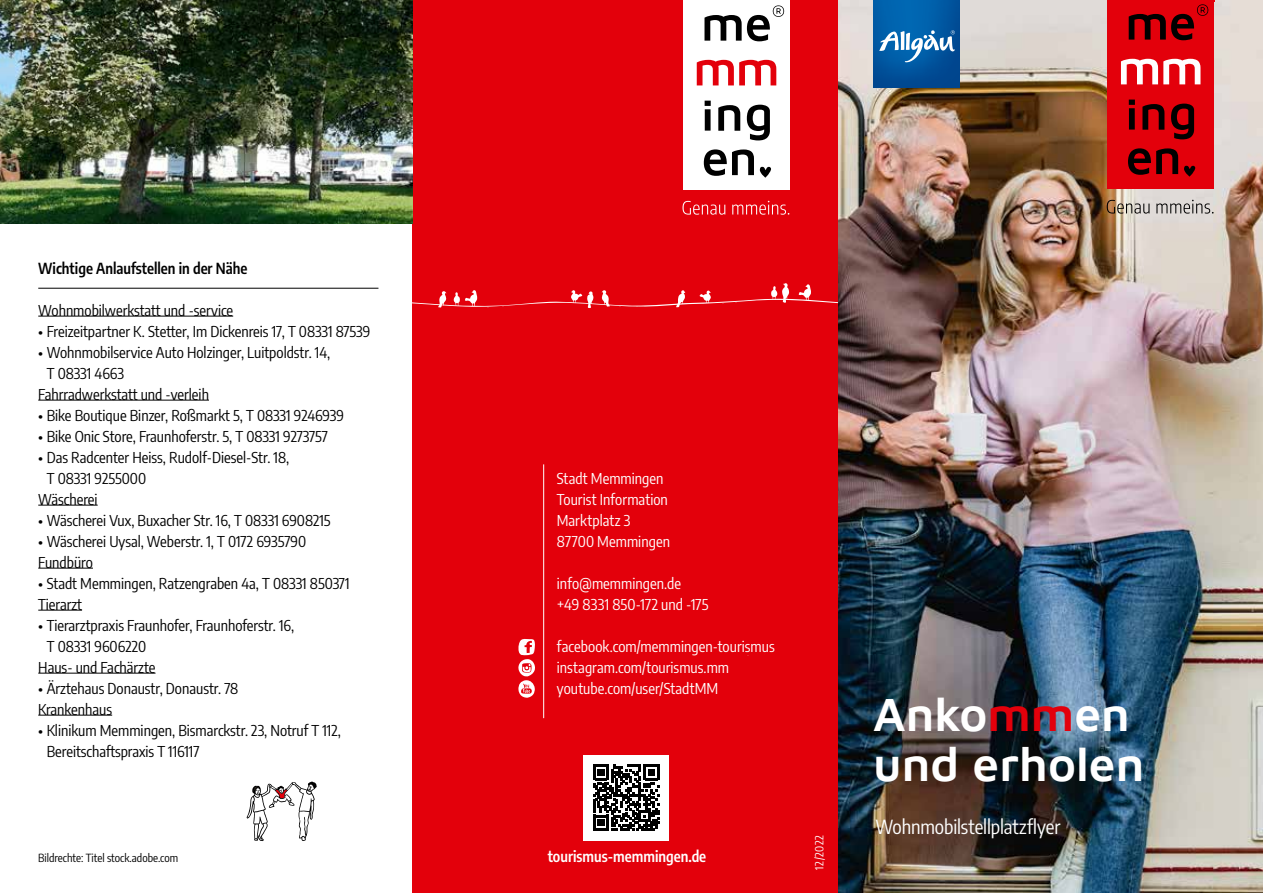
<style>
.page{position:relative;width:1263px;height:893px;background:#fff}
.page>*{position:absolute;margin:0;border:0;box-sizing:border-box;transform-origin:0 0}
.t1{font:600 48px/50.8px "Maven Pro";color:#fff}
.t2{font:19.5px "Encode Sans Condensed";letter-spacing:-.005em;color:#fff}
.t3{font:15px/21px "Encode Sans Condensed";color:#000}
.t4{font:15px/21px "Encode Sans Condensed";letter-spacing:.005em;color:#fff}
.t5{font:600 15px "Encode Sans Condensed";color:#000}
.t6{font:600 15px "Encode Sans Condensed";color:#fff}
.t7{font:11.25px "Encode Sans Condensed";color:#000}
.t8{font:11.25px "Encode Sans Condensed";letter-spacing:.05em;color:#fff}
.s1{color:#e3000b}
</style>
<div class="page">
<img style="left:838px;top:0;width:425px;height:893px">
<img style="left:874px;top:0;width:86px;height:87px">
<svg style="left:879px;top:30px;width:76px;height:32px"></svg>
<div style="left:412px;top:0;width:426px;height:893px;background:#e3000b"></div>
<svg style="left:412px;top:283px;width:426px;height:25px"></svg>
<hr style="left:543px;top:464px;width:1px;height:254px;background:#fff">
<div style="left:584px;top:755px;width:85px;height:85px;background:#fff"></div>
<svg style="left:593px;top:764px;width:66px;height:67px"></svg>
<svg style="left:518px;top:639px;width:17px;height:59px"></svg>
<svg style="left:682px;top:201px;width:43px;height:14px"></svg>
<svg style="left:732px;top:201px;width:57px;height:14px"></svg>
<div style="left:683px;top:0;width:107px;height:189px;background:#fff"></div>
<svg style="left:697px;top:60px;width:79px;height:25px"></svg>
<svg style="left:705px;top:101px;width:6px;height:30px"></svg>
<svg style="left:718px;top:105px;width:22px;height:26px"></svg>
<svg style="left:747px;top:105px;width:23px;height:35px"></svg>
<svg style="left:704px;top:149px;width:50px;height:27px"></svg>
<svg style="left:760px;top:167px;width:11px;height:11px"></svg>
<svg style="left:704px;top:5px;width:80px;height:36px"></svg>
<hr style="left:38px;top:316px;width:195px;height:1px;background:#000">
<hr style="left:38px;top:400px;width:171px;height:1px;background:#000">
<hr style="left:38px;top:505px;width:60px;height:1px;background:#000">
<hr style="left:38px;top:568px;width:55px;height:1px;background:#000">
<hr style="left:38px;top:610px;width:44px;height:1px;background:#000">
<hr style="left:38px;top:673px;width:118px;height:1px;background:#000">
<hr style="left:38px;top:715px;width:74px;height:1px;background:#000">
<hr style="left:38px;top:288px;width:340px;height:1px;background:#000">
<img style="left:0;top:0;width:412px;height:223px">
<svg style="left:246px;top:782px;width:71px;height:59px"></svg>
<svg style="left:1107px;top:200px;width:42px;height:14px"></svg>
<svg style="left:1156px;top:200px;width:57px;height:14px"></svg>
<div style="left:1107px;top:0;width:107px;height:188px;background:#e3000b"></div>
<svg style="left:1121px;top:59px;width:79px;height:25px"></svg>
<svg style="left:1129px;top:100px;width:6px;height:30px"></svg>
<svg style="left:1142px;top:104px;width:22px;height:26px"></svg>
<svg style="left:1171px;top:104px;width:23px;height:35px"></svg>
<svg style="left:1128px;top:148px;width:50px;height:27px"></svg>
<svg style="left:1184px;top:166px;width:11px;height:11px"></svg>
<svg style="left:1129px;top:4px;width:79px;height:36px"></svg>
<p class="t5" style="left:38px;top:257px;width:211px">Wichtige Anlaufstellen in der Nähe</p>
<p class="t3" style="left:38px;top:299px;width:196px">Wohnmobilwerkstatt und -service</p>
<p class="t3" style="left:38px;top:320px;width:334px">• Freizeitpartner K. Stetter, Im Dickenreis 17, T 08331 87539</p>
<p class="t3" style="left:38px;top:341px;width:294px">• Wohnmobilservice Auto Holzinger, Luitpoldstr. 14,</p>
<p class="t3" style="left:47px;top:362px;width:79px">T 08331 4663</p>
<p class="t3" style="left:38px;top:383px;width:172px">Fahrradwerkstatt und -verleih</p>
<p class="t3" style="left:38px;top:404px;width:307px">• Bike Boutique Binzer, Roßmarkt 5, T 08331 9246939</p>
<p class="t3" style="left:38px;top:425px;width:291px">• Bike Onic Store, Fraunhoferstr. 5, T 08331 9273757</p>
<p class="t3" style="left:38px;top:446px;width:252px">• Das Radcenter Heiss, Rudolf-Diesel-Str. 18,</p>
<p class="t3" style="left:47px;top:467px;width:101px">T 08331 9255000</p>
<p class="t3" style="left:38px;top:488px;width:61px">Wäscherei</p>
<p class="t3" style="left:38px;top:509px;width:294px">• Wäscherei Vux, Buxacher Str. 16, T 08331 6908215</p>
<p class="t3" style="left:38px;top:530px;width:269px">• Wäscherei Uysal, Weberstr. 1, T 0172 6935790<br>Fundbüro</p>
<p class="t3" style="left:38px;top:572px;width:313px">• Stadt Memmingen, Ratzengraben 4a, T 08331 850371<br>Tierarzt</p>
<p class="t3" style="left:38px;top:614px;width:257px">• Tierarztpraxis Fraunhofer, Fraunhoferstr. 16,</p>
<p class="t3" style="left:47px;top:635px;width:101px">T 08331 9606220</p>
<p class="t3" style="left:38px;top:656px;width:119px">Haus- und Fachärzte</p>
<p class="t3" style="left:38px;top:677px;width:202px">• Ärztehaus Donaustr, Donaustr. 78<br>Krankenhaus</p>
<p class="t3" style="left:47px;top:719px;width:296px;text-indent:-9px">• Klinikum Memmingen, Bismarckstr. 23, Notruf T 112,<br>Bereitschaftspraxis T 116117</p>
<p class="t7" style="left:38px;top:849px;width:141px">Bildrechte: Titel stock.adobe.com</p>
<p class="t4" style="left:557px;top:467px;width:115px">Stadt Memmingen<br>Tourist Information<br>Marktplatz 3<br>87700 Memmingen</p>
<p class="t4" style="left:557px;top:572px;width:153px">info@memmingen.de<br>+49 8331 850-172 und -175</p>
<p class="t4" style="left:557px;top:635px;width:219px">facebook.com/memmingen-tourismus instagram.com/tourismus.mm youtube.com/user/StadtMM</p>
<p class="t6" style="left:548px;top:845px;width:160px">tourismus-memmingen.de</p>
<p class="t8" style="left:811px;top:870px;width:36px;rotate:-90deg">12/2022</p>
<h1 class="t1" style="left:873px;top:686px;width:273px">Anko<span class="s1">mm</span>en und erholen</h1>
<h2 class="t2" style="left:875px;top:813px;width:187px">Wohnmobilstellplatzflyer</h2>
</div>
